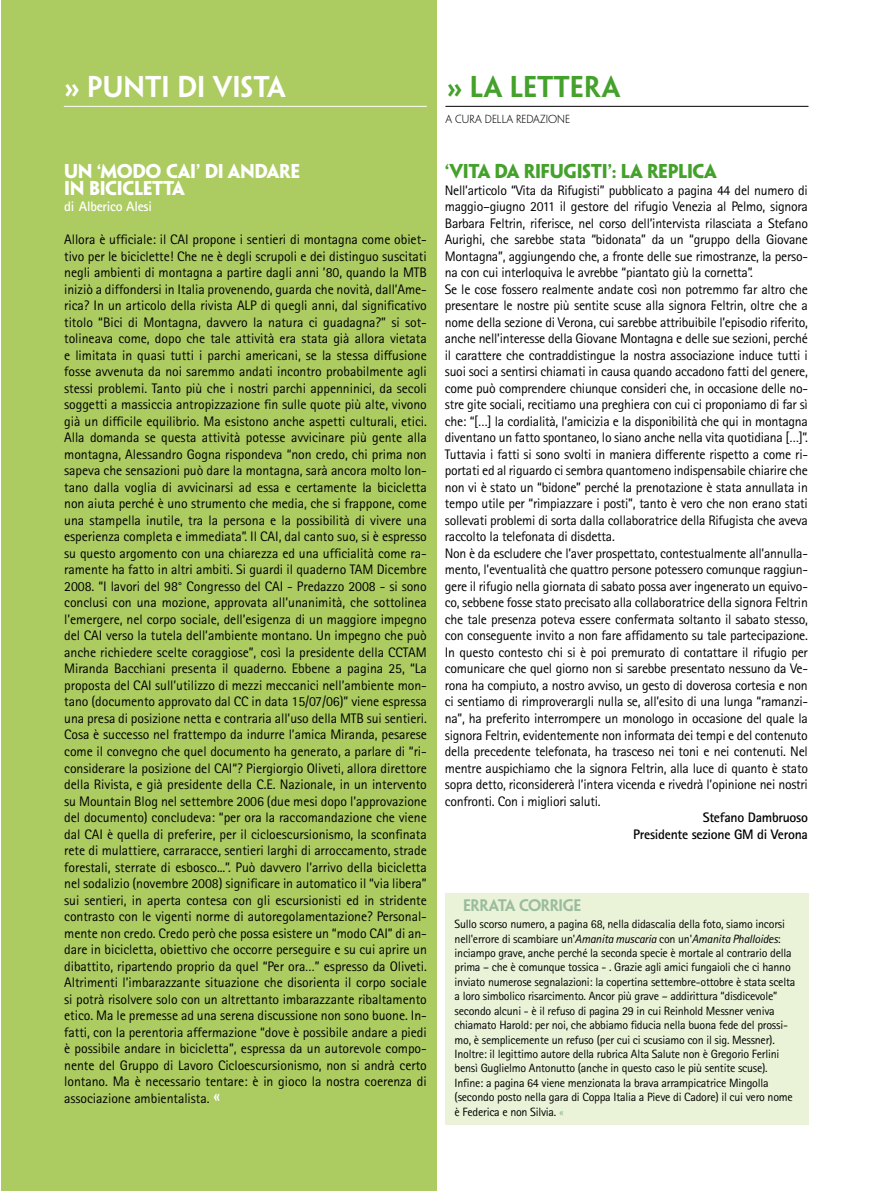
<style>
.page{position:relative;width:893px;height:1191px;background:#fff}
.page>*{position:absolute;margin:0;border:0;box-sizing:border-box;transform-origin:0 0}
.t1{font:600 27px "Penumbra Sans Std";color:#fff}
.t2{font:600 27px "Penumbra Sans Std";color:#44a12b}
.t3{font:700 18px/16.5px "Penumbra Sans Std";letter-spacing:-.02em;color:#fff}
.t4{font:700 18px "Penumbra Sans Std";letter-spacing:-.02em;color:#44a12b}
.t5{font:600 15px "Penumbra Sans Std";letter-spacing:-.02em;color:#99bc9c}
.t6{font:13.8px/16.5px "Rotis Sans Serif Std";letter-spacing:-.02em;color:#000;text-align:justify}
.t7{font:700 13.8px/16.5px "Rotis Sans Serif Std";letter-spacing:-.02em;color:#000;text-align:right}
.t8{font:700 13.8px "Rotis Sans Serif Std";letter-spacing:-.02em;color:#fff}
.t9{font:12px/14.4px "Rotis Sans Serif Std";letter-spacing:-.02em;color:#000}
.t10{font:300 10.5px "Penumbra Sans Std";color:#000}
.s1{font-family:"Avenir LT Std";font-weight:900}
.s2{font-family:"Rotis Serif Std";font-size:19.5px;color:#fff}
.s3{font-style:italic}
.s4{font-family:"Rotis Serif Std";color:#99bc9c}
</style>
<div class="page">
<hr style="left:445px;top:106px;width:363px;height:1px;background:#000">
<div style="left:445px;top:892px;width:363px;height:232px;background:#eaf2d7"></div>
<div style="left:1px;top:0;width:435px;height:1191px;background:#accb61"></div>
<hr style="left:64px;top:106px;width:363px;height:1px;background:#fff">
<h1 class="t1" style="left:65px;top:69px;width:223px"><span class="s1">»</span> PUNTI DI VISTA</h1>
<h1 class="t2" style="left:447px;top:69px;width:174px"><span class="s1">»</span> LA LETTERA</h1>
<h2 class="t3" style="left:64px;top:163px;width:238px">UN ‘MODO CAI’ DI ANDARE<br>IN BICICLETTA</h2>
<p class="t8" style="left:64px;top:198px;width:89px">di Alberico Alesi</p>
<p class="t6" style="left:64px;top:231px;width:364px">Allora è ufficiale: il CAI propone i sentieri di montagna come obiet&shy;tivo per le biciclette! Che ne è degli scrupoli e dei distinguo suscitati negli ambienti di montagna a partire dagli anni ’80, quando la MTB iniziò a diffondersi in Italia provenendo, guarda che novità, dall’Ame&shy;rica? In un articolo della rivista ALP di quegli anni, dal significativo titolo “Bici di Montagna, davvero la natura ci guadagna?” si sot&shy;tolineava come, dopo che tale attività era stata già allora vietata e limitata in quasi tutti i parchi americani, se la stessa diffusione fosse avvenuta da noi saremmo andati incontro probabilmente agli stessi problemi. Tanto più che i nostri parchi appenninici, da secoli soggetti a massiccia antropizzazione fin sulle quote più alte, vivono già un difficile equilibrio. Ma esistono anche aspetti culturali, etici.<br>Alla domanda se questa attività potesse avvicinare più gente alla montagna, Alessandro Gogna rispondeva “non credo, chi prima non sapeva che sensazioni può dare la montagna, sarà ancora molto lon&shy;tano dalla voglia di avvicinarsi ad essa e certamente la bicicletta non aiuta perché è uno strumento che media, che si frappone, come una stampella inutile, tra la persona e la possibilità di vivere una esperienza completa e immediata”. Il CAI, dal canto suo, si è espresso su questo argomento con una chiarezza ed una ufficialità come ra&shy;ramente ha fatto in altri ambiti. Si guardi il quaderno TAM Dicembre 2008. “I lavori del 98° Congresso del CAI - Predazzo 2008 - si sono conclusi con una mozione, approvata all’unanimità, che sottolinea l’emergere, nel corpo sociale, dell’esigenza di un maggiore impegno del CAI verso la tutela dell’ambiente montano. Un impegno che può anche richiedere scelte coraggiose”, così la presidente della CCTAM Miranda Bacchiani presenta il quaderno. Ebbene a pagina 25, “La proposta del CAI sull’utilizzo di mezzi meccanici nell’ambiente mon&shy;tano (documento approvato dal CC in data 15/07/06)” viene espressa una presa di posizione netta e contraria all’uso della MTB sui sentieri.<br>Cosa è successo nel frattempo da indurre l’amica Miranda, pesarese come il convegno che quel documento ha generato, a parlare di “ri&shy;considerare la posizione del CAI“? Piergiorgio Oliveti, allora direttore della Rivista, e già presidente della C.E. Nazionale, in un intervento su Mountain Blog nel settembre 2006 (due mesi dopo l’approvazione del documento) concludeva: “per ora la raccomandazione che viene dal CAI è quella di preferire, per il cicloescursionismo, la sconfinata rete di mulattiere, carraracce, sentieri larghi di arroccamento, strade forestali, sterrate di esbosco...”. Può davvero l’arrivo della bicicletta nel sodalizio (novembre 2008) significare in automatico il “via libera” sui sentieri, in aperta contesa con gli escursionisti ed in stridente contrasto con le vigenti norme di autoregolamentazione? Personal&shy;mente non credo. Credo però che possa esistere un “modo CAI” di an&shy;dare in bicicletta, obiettivo che occorre perseguire e su cui aprire un dibattito, ripartendo proprio da quel “Per ora…” espresso da Oliveti.<br>Altrimenti l’imbarazzante situazione che disorienta il corpo sociale si potrà risolvere solo con un altrettanto imbarazzante ribaltamento etico. Ma le premesse ad una serena discussione non sono buone. In&shy;fatti, con la perentoria affermazione “dove è possibile andare a piedi è possibile andare in bicicletta”, espressa da un autorevole compo&shy;nente del Gruppo di Lavoro Cicloescursionismo, non si andrà certo lontano. Ma è necessario tentare: è in gioco la nostra coerenza di associazione ambientalista. <span class="s2">«</span></p>
<p class="t10" style="left:445px;top:113px;width:126px">A CURA DELLA REDAZIONE</p>
<h2 class="t4" style="left:445px;top:160px;width:274px">‘VITA DA RIFUGISTI’: LA REPLICA</h2>
<p class="t6" style="left:445px;top:182px;width:365px;text-align:left">Nell’articolo “Vita da Rifugisti” pubblicato a pagina 44 del numero di maggio–giugno 2011 il gestore del rifugio Venezia al Pelmo, signora Barbara Feltrin, riferisce, nel corso dell’intervista rilasciata a Stefano Aurighi, che sarebbe stata “bidonata” da un “gruppo della Giovane Montagna”, aggiungendo che, a fronte delle sue rimostranze, la perso&shy;na con cui interloquiva le avrebbe “piantato giù la cornetta”.<br>Se le cose fossero realmente andate così non potremmo far altro che presentare le nostre più sentite scuse alla signora Feltrin, oltre che a nome della sezione di Verona, cui sarebbe attribuibile l’episodio riferito, anche nell’interesse della Giovane Montagna e delle sue sezioni, perché il carattere che contraddistingue la nostra associazione induce tutti i suoi soci a sentirsi chiamati in causa quando accadono fatti del genere, come può comprendere chiunque consideri che, in occasione delle no&shy;stre gite sociali, recitiamo una preghiera con cui ci proponiamo di far sì che: “[…] la cordialità, l’amicizia e la disponibilità che qui in montagna diventano un fatto spontaneo, lo siano anche nella vita quotidiana […]”.<br>Tuttavia i fatti si sono svolti in maniera differente rispetto a come ri&shy;portati ed al riguardo ci sembra quantomeno indispensabile chiarire che non vi è stato un “bidone” perché la prenotazione è stata annullata in tempo utile per “rimpiazzare i posti”, tanto è vero che non erano stati sollevati problemi di sorta dalla collaboratrice della Rifugista che aveva raccolto la telefonata di disdetta.<br>Non è da escludere che l’aver prospettato, contestualmente all’annulla&shy;mento, l’eventualità che quattro persone potessero comunque raggiun&shy;gere il rifugio nella giornata di sabato possa aver ingenerato un equivo&shy;co, sebbene fosse stato precisato alla collaboratrice della signora Feltrin che tale presenza poteva essere confermata soltanto il sabato stesso, con conseguente invito a non fare affidamento su tale partecipazione.<br>In questo contesto chi si è poi premurato di contattare il rifugio per comunicare che quel giorno non si sarebbe presentato nessuno da Ve&shy;rona ha compiuto, a nostro avviso, un gesto di doverosa cortesia e non ci sentiamo di rimproverargli nulla se, all’esito di una lunga “ramanzi&shy;na”, ha preferito interrompere un monologo in occasione del quale la signora Feltrin, evidentemente non informata dei tempi e del contenuto della precedente telefonata, ha trasceso nei toni e nei contenuti. Nel mentre auspichiamo che la signora Feltrin, alla luce di quanto è stato sopra detto, riconsidererà l’intera vicenda e rivedrà l’opinione nei nostri confronti. Con i migliori saluti.</p>
<p class="t7" style="left:633px;top:809px;width:176px">Stefano Dambruoso<br>Presidente sezione GM di Verona</p>
<p class="t5" style="left:463px;top:896px;width:120px">ERRATA CORRIGE</p>
<p class="t9" style="left:455px;top:917px;width:342px">Sullo scorso numero, a pagina 68, nella didascalia della foto, siamo incorsi nell'errore di scambiare un'<span class="s3">Amanita muscaria</span> con un'<span class="s3">Amanita Phalloides</span>: inciampo grave, anche perché la seconda specie è mortale al contrario della prima – che è comunque tossica - . Grazie agli amici fungaioli che ci hanno inviato numerose segnalazioni: la copertina settembre-ottobre è stata scelta a loro simbolico risarcimento. Ancor più grave – addirittura “disdicevole” secondo alcuni - è il refuso di pagina 29 in cui Reinhold Messner veniva chiamato Harold: per noi, che abbiamo fiducia nella buona fede del prossi&shy;mo, è semplicemente un refuso (per cui ci scusiamo con il sig. Messner).<br>Inoltre: il legittimo autore della rubrica Alta Salute non è Gregorio Ferlini bensì Guglielmo Antonutto (anche in questo caso le più sentite scuse).<br>Infine: a pagina 64 viene menzionata la brava arrampicatrice Mingolla (secondo posto nella gara di Coppa Italia a Pieve di Cadore) il cui vero nome è Federica e non Silvia. <span class="s4">«</span></p>
</div>
